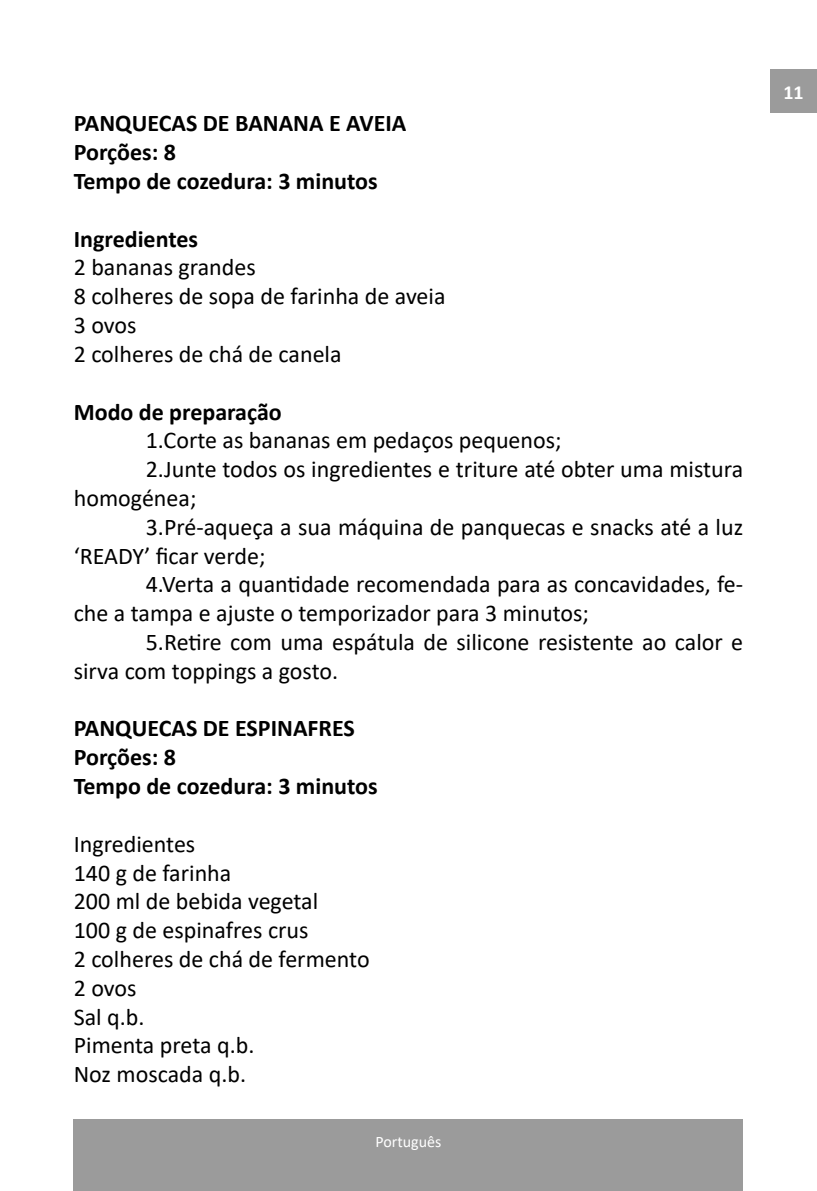
<style>
.page{position:relative;width:817px;height:1191px;background:#fff}
.page>*{position:absolute;margin:0;border:0;box-sizing:border-box;transform-origin:0 0}
.t1{font:24px/28.8px "Calibri";color:#000}
.t2{font:700 24px/28.8px "Calibri";color:#000}
.t3{font:700 20px "Calibri";color:#fff}
.t4{font:16px "Calibri";color:#fff}
</style>
<div class="page">
<div style="left:74px;top:1118px;width:669px;height:73px;background:#9b9b9b"></div>
<div style="left:770px;top:69px;width:46px;height:44px;background:#9b9b9b"></div>
<p class="t2" style="left:74px;top:109px;width:334px">PANQUECAS DE BANANA E AVEIA<br>Porções: 8<br>Tempo de cozedura: 3 minutos</p>
<p class="t2" style="left:74px;top:224px;width:126px">Ingredientes</p>
<p class="t1" style="left:74px;top:252px;width:373px">2 bananas grandes<br>8 colheres de sopa de farinha de aveia<br>3 ovos<br>2 colheres de chá de canela</p>
<p class="t2" style="left:74px;top:397px;width:209px">Modo de preparação</p>
<p class="t1" style="left:146px;top:425px;width:417px">1.Corte as bananas em pedaços pequenos;</p>
<p class="t1" style="left:146px;top:454px;width:598px">2.Junte todos os ingredientes e triture até obter uma mistura</p>
<p class="t1" style="left:74px;top:483px;width:124px">homogénea;</p>
<p class="t1" style="left:146px;top:512px;width:598px">3.Pré-aqueça a sua máquina de panquecas e snacks até a luz</p>
<p class="t1" style="left:74px;top:540px;width:193px">‘READY’ ficar verde;</p>
<p class="t1" style="left:146px;top:569px;width:598px">4.Verta a quantidade recomendada para as concavidades, fe-</p>
<p class="t1" style="left:74px;top:598px;width:516px">che a tampa e ajuste o temporizador para 3 minutos;</p>
<p class="t1" style="left:146px;top:627px;width:598px">5.Retire com uma espátula de silicone resistente ao calor e</p>
<p class="t1" style="left:74px;top:656px;width:266px">sirva com toppings a gosto.</p>
<p class="t2" style="left:74px;top:714px;width:305px">PANQUECAS DE ESPINAFRES<br>Porções: 8<br>Tempo de cozedura: 3 minutos</p>
<p class="t1" style="left:74px;top:828px;width:297px">Ingredientes<br>140 g de farinha<br>200 ml de bebida vegetal<br>100 g de espinafres crus<br>2 colheres de chá de fermento<br>2 ovos<br>Sal q.b.<br>Pimenta preta q.b.<br>Noz moscada q.b.</p>
<p class="t4" style="left:375px;top:1130px;width:67px">Português</p>
<p class="t3" style="left:783px;top:78px;width:22px">11</p>
</div>
